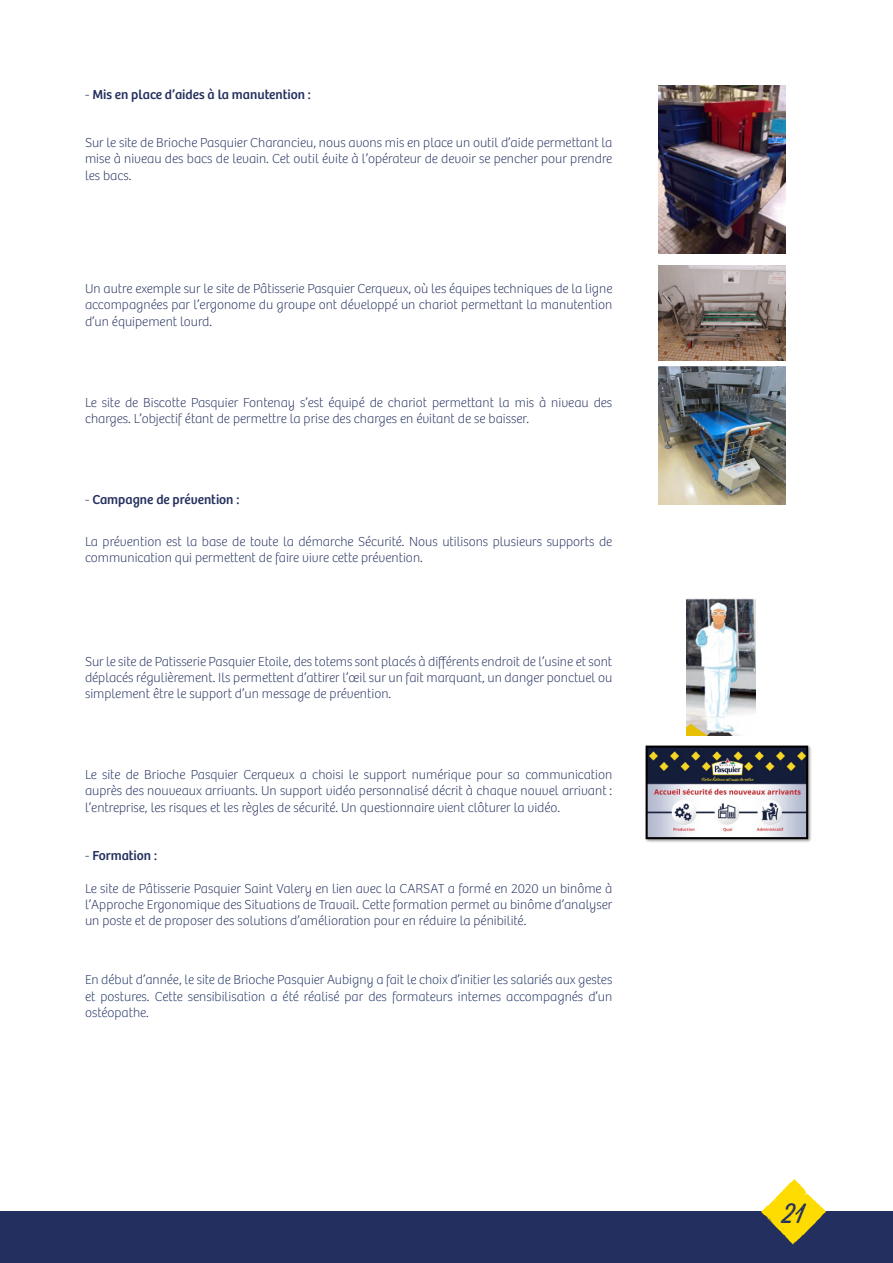
<style>
.page{position:relative;width:893px;height:1263px;background:#fff}
.page>*{position:absolute;margin:0;border:0;box-sizing:border-box;transform-origin:0 0}
.t1{font:27px "Thirsty Rough Lt One";color:#232f5e}
.t2{font:100 13.5px/16.2px "Bree";color:#232f5e;text-align:justify}
.t3{font:100 13.5px/16.2px "Bree";color:#1f3263;text-align:justify}
.t4{font:13.5px "Bree";color:#232f5e}
.s1{font-weight:100}
</style>
<div class="page">
<div style="left:0;top:1211px;width:893px;height:52px;background:#232f5e"></div>
<svg style="left:761px;top:1179px;width:65px;height:65px"></svg>
<img style="left:687px;top:598px;width:68px;height:138px">
<img style="left:645px;top:745px;width:166px;height:97px">
<img style="left:659px;top:266px;width:126px;height:95px">
<img style="left:659px;top:366px;width:126px;height:139px">
<img style="left:659px;top:86px;width:126px;height:168px">
<p class="t4" style="left:85px;top:86px;width:227px"><span class="s1">-</span> Mis en place d’aides à la manutention :</p>
<p class="t2" style="left:85px;top:135px;width:529px">Sur le site de Brioche Pasquier Charancieu, nous avons mis en place un outil d’aide permettant la mise à niveau des bacs de levain. Cet outil évite à l’opérateur de devoir se pencher pour prendre les bacs.</p>
<p class="t2" style="left:85px;top:281px;width:529px">Un autre exemple sur le site de Pâtisserie Pasquier Cerqueux, où les équipes techniques de la ligne accompagnées par l’ergonome du groupe ont développé un chariot permettant la manutention d’un équipement lourd.</p>
<p class="t2" style="left:85px;top:394px;width:529px">Le site de Biscotte Pasquier Fontenay s’est équipé de chariot permettant la mis à niveau des charges. L’objectif étant de permettre la prise des charges en évitant de se baisser.</p>
<p class="t4" style="left:85px;top:491px;width:156px"><span class="s1">-</span> Campagne de prévention :</p>
<p class="t2" style="left:85px;top:534px;width:529px">La prévention est la base de toute la démarche Sécurité. Nous utilisons plusieurs supports de communication qui permettent de faire vivre cette prévention.</p>
<p class="t2" style="left:85px;top:653px;width:529px">Sur le site de Patisserie Pasquier Etoile, des totems sont placés à différents endroit de l’usine et sont déplacés régulièrement. Ils permettent d’attirer l’œil sur un fait marquant, un danger ponctuel ou simplement être le support d’un message de prévention.</p>
<p class="t2" style="left:85px;top:767px;width:529px">Le site de Brioche Pasquier Cerqueux a choisi le support numérique pour sa communication auprès des nouveaux arrivants. Un support vidéo personnalisé décrit à chaque nouvel arrivant : l’entreprise, les risques et les règles de sécurité. Un questionnaire vient clôturer la vidéo.</p>
<p class="t4" style="left:85px;top:848px;width:73px"><span class="s1">-</span> Formation :</p>
<p class="t2" style="left:85px;top:880px;width:529px">Le site de Pâtisserie Pasquier Saint Valery en lien avec la CARSAT a formé en 2020 un binôme à l’Approche Ergonomique des Situations de Travail. Cette formation permet au binôme d’analyser un poste et de proposer des solutions d’amélioration pour en réduire la pénibilité.</p>
<p class="t3" style="left:85px;top:972px;width:529px">En début d’année, le site de Brioche Pasquier Aubigny a fait le choix d’initier les salariés aux gestes et postures. Cette sensibilisation a été réalisé par des formateurs internes accompagnés d’un ostéopathe.</p>
<p class="t1" style="left:783px;top:1194px;width:23px">21</p>
</div>
